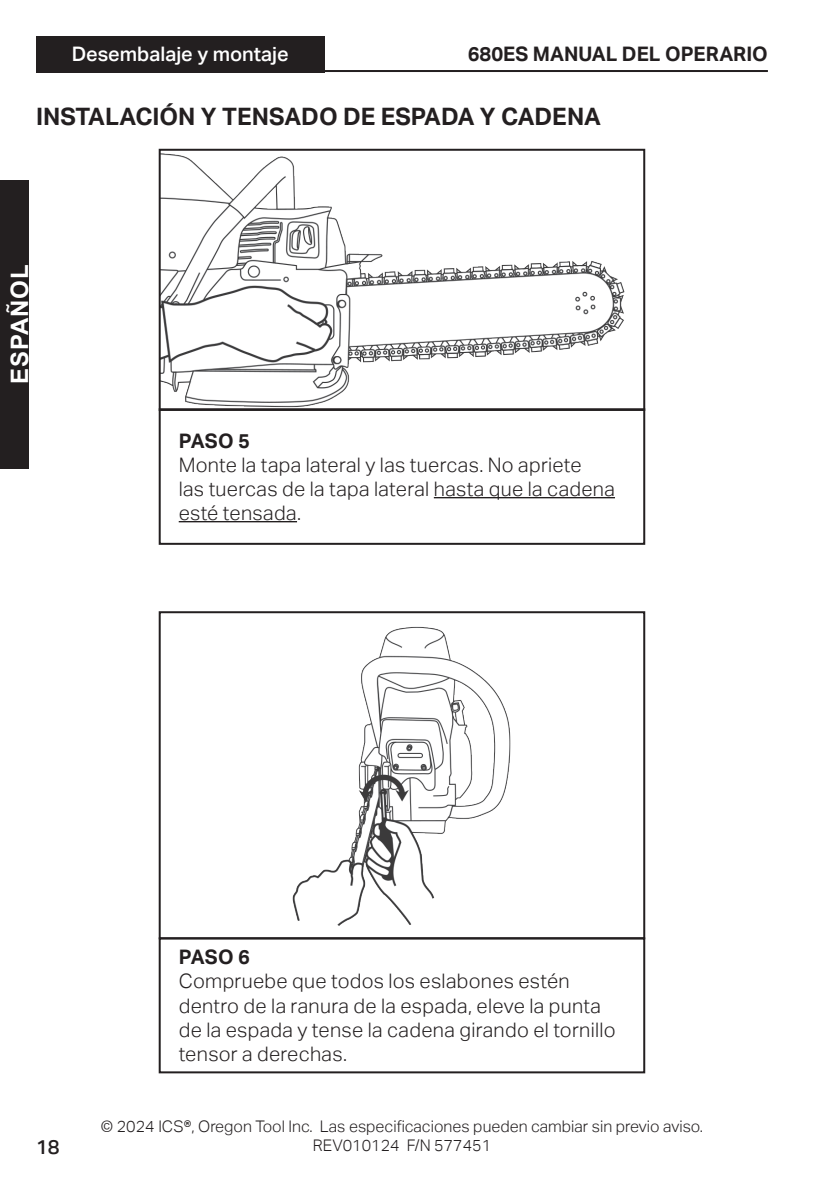
<style>
.page{position:relative;width:840px;height:1191px;background:#fff}
.page>*{position:absolute;margin:0;border:0;box-sizing:border-box;transform-origin:0 0}
.t1{font:700 24px "Aktiv Grotesk";color:#231f20}
.t2{font:700 24px "Arial";letter-spacing:.035em;color:#fff}
.Step_boxes{font:300 20px/24px "Aktiv Grotesk";letter-spacing:.015em;color:#231f20}
.Step_boxes-2{font:700 20px "Aktiv Grotesk";color:#231f20}
.t3{font:500 20px "Aktiv Grotesk";color:#fff}
.t4{font:500 20px "Aktiv Grotesk";color:#231f20}
.t5{font:300 16px/19.2px "Aktiv Grotesk";color:#231f20;text-align:center}
</style>
<div class="page">
<div style="left:36px;top:36px;width:288px;height:36px;background:#231f20"></div>
<hr style="left:36px;top:70px;width:731px;height:2px;background:#231f20">
<div style="left:0;top:180px;width:28px;height:288px;background:#231f20"></div>
<hr style="left:433px;top:497px;width:181px;height:1px;background:#231f20">
<hr style="left:179px;top:521px;width:118px;height:1px;background:#231f20">
<div style="left:159px;top:408px;width:486px;height:137px;border:2px solid #231f20"></div>
<img style="left:162px;top:153px;width:463px;height:255px">
<div style="left:159px;top:149px;width:486px;height:262px;border:2px solid #231f20"></div>
<div style="left:159px;top:937px;width:486px;height:136px;border:2px solid #231f20"></div>
<img style="left:292px;top:626px;width:219px;height:300px">
<div style="left:159px;top:611px;width:486px;height:328px;border:2px solid #231f20"></div>
<p class="t3" style="left:72px;top:43px;width:218px">Desembalaje y montaje</p>
<p class="Step_boxes-2" style="left:467px;top:43px;width:301px">680ES MANUAL DEL OPERARIO</p>
<p class="t1" style="left:36px;top:103px;width:566px">INSTALACIÓN Y TENSADO DE ESPADA Y CADENA</p>
<p class="t2" style="left:3px;top:384px;width:121px;rotate:-90deg">ESPAÑOL</p>
<p class="Step_boxes-2" style="left:179px;top:429px;width:73px">PASO 5</p>
<p class="Step_boxes" style="left:179px;top:453px;width:437px">Monte la tapa lateral y las tuercas. No apriete<br>las tuercas de la tapa lateral hasta que la cadena esté tensada.</p>
<p class="t4" style="left:36px;top:1135px;width:25px">18</p>
<p class="Step_boxes-2" style="left:179px;top:946px;width:73px">PASO 6</p>
<p class="Step_boxes" style="left:179px;top:969px;width:438px">Compruebe que todos los eslabones estén dentro de la ranura de la espada, eleve la punta de la espada y tense la cadena girando el tornillo tensor a derechas.</p>
<p class="t5" style="left:101px;top:1116px;width:603px">© 2024 ICS®, Oregon Tool Inc. Las especificaciones pueden cambiar sin previo aviso.<br>REV010124 F/N 577451</p>
</div>
